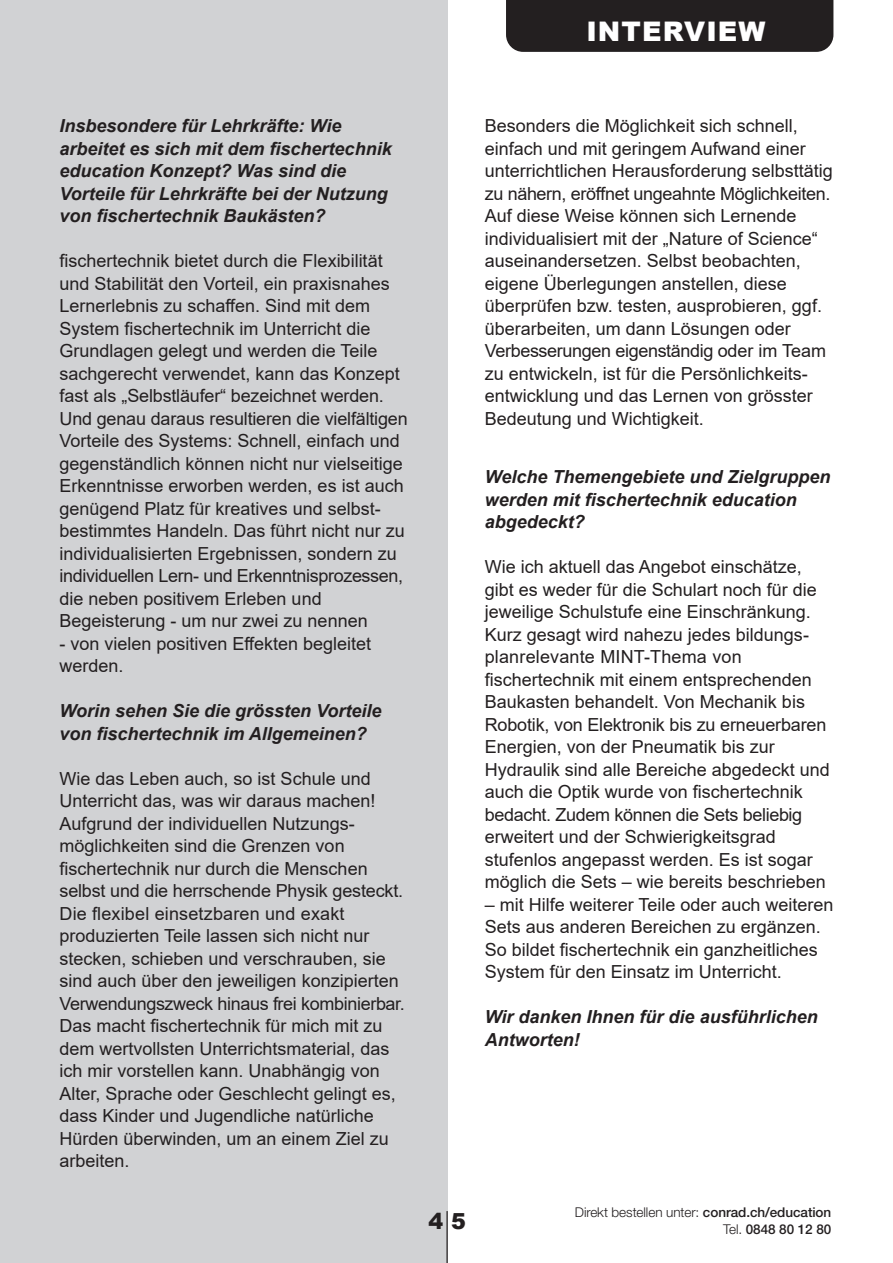
<style>
.page{position:relative;width:893px;height:1263px;background:#fff}
.page>*{position:absolute;margin:0;border:0;box-sizing:border-box;transform-origin:0 0}
.headline{font:900 27px "Arial";letter-spacing:.04em;color:#fff}
.headline-2{font:900 22.2px "Arial";color:#231f20}
.t1{font:18px/22.5px "Arial";color:#231f20}
.t2{font:italic 700 18px/22.5px "Arial";color:#231f20}
.Body{font:300 13.5px "Helvetica Neue LT Std";letter-spacing:-.005em;color:#231f20}
.Body-2{font:500 13.5px "Helvetica Neue LT Std";letter-spacing:-.005em;color:#231f20}
.s1{font-weight:500}
.s2{font-weight:300}
</style>
<div class="page">
<div style="left:0;top:0;width:447px;height:1263px;background:#d1d2d4"></div>
<div style="left:506px;top:0;width:327px;height:52px;background:#231f20"></div>
<hr style="left:446px;top:1211px;width:2px;height:52px;background:#231f20">
<p class="headline" style="left:586px;top:12px;width:181px">INTERVIEW</p>
<p class="t2" style="left:60px;top:115px;width:283px">Insbesondere für Lehrkräfte: Wie</p>
<p class="t2" style="left:60px;top:138px;width:334px">arbeitet es sich mit dem fischertechnik education Konzept? Was sind die</p>
<p class="t2" style="left:60px;top:183px;width:330px">Vorteile für Lehrkräfte bei der Nutzung von fischertechnik Baukästen?</p>
<p class="t1" style="left:60px;top:249px;width:350px">fischertechnik bietet durch die Flexibilität und Stabilität den Vorteil, ein praxisnahes Lernerlebnis zu schaffen. Sind mit dem System fischertechnik im Unterricht die Grundlagen gelegt und werden die Teile sachgerecht verwendet, kann das Konzept fast als „Selbstläufer“ bezeichnet werden.<br>Und genau daraus resultieren die vielfältigen Vorteile des Systems: Schnell, einfach und gegenständlich können nicht nur vielseitige Erkenntnisse erworben werden, es ist auch genügend Platz für kreatives und selbst-</p>
<p class="t1" style="left:60px;top:519px;width:347px">bestimmtes Handeln. Das führt nicht nur zu individualisierten Ergebnissen, sondern zu individuellen Lern- und Erkenntnisprozessen, die neben positivem Erleben und</p>
<p class="t1" style="left:60px;top:609px;width:310px">Begeisterung - um nur zwei zu nennen</p>
<p class="t1" style="left:60px;top:632px;width:313px">- von vielen positiven Effekten begleitet werden.</p>
<p class="t2" style="left:60px;top:700px;width:324px">Worin sehen Sie die grössten Vorteile von fischertechnik im Allgemeinen?</p>
<p class="t1" style="left:60px;top:767px;width:313px">Wie das Leben auch, so ist Schule und</p>
<p class="t1" style="left:60px;top:789px;width:318px">Unterricht das, was wir daraus machen!<br>Aufgrund der individuellen Nutzungs-</p>
<p class="t1" style="left:60px;top:834px;width:287px">möglichkeiten sind die Grenzen von</p>
<p class="t1" style="left:60px;top:857px;width:345px">fischertechnik nur durch die Menschen selbst und die herrschende Physik gesteckt.<br>Die flexibel einsetzbaren und exakt</p>
<p class="t1" style="left:60px;top:924px;width:347px">produzierten Teile lassen sich nicht nur stecken, schieben und verschrauben, sie sind auch über den jeweiligen konzipierten Verwendungszweck hinaus frei kombinierbar.<br>Das macht fischertechnik für mich mit zu dem wertvollsten Unterrichtsmaterial, das ich mir vorstellen kann. Unabhängig von Alter, Sprache oder Geschlecht gelingt es, dass Kinder und Jugendliche natürliche Hürden überwinden, um an einem Ziel zu arbeiten.</p>
<p class="t1" style="left:485px;top:114px;width:350px">Besonders die Möglichkeit sich schnell, einfach und mit geringem Aufwand einer unterrichtlichen Herausforderung selbsttätig zu nähern, eröffnet ungeahnte Möglichkeiten.<br>Auf diese Weise können sich Lernende individualisiert mit der „Nature of Science“ auseinandersetzen. Selbst beobachten, eigene Überlegungen anstellen, diese überprüfen bzw. testen, ausprobieren, ggf. überarbeiten, um dann Lösungen oder</p>
<p class="t1" style="left:485px;top:339px;width:343px">Verbesserungen eigenständig oder im Team zu entwickeln, ist für die Persönlichkeits&shy;entwicklung und das Lernen von grösster Bedeutung und Wichtigkeit.</p>
<p class="t2" style="left:485px;top:466px;width:347px">Welche Themengebiete und Zielgruppen werden mit fischertechnik education abgedeckt?</p>
<p class="t1" style="left:485px;top:555px;width:334px">Wie ich aktuell das Angebot einschätze, gibt es weder für die Schulart noch für die jeweilige Schulstufe eine Einschränkung.<br>Kurz gesagt wird nahezu jedes bildungs&shy;planrelevante MINT-Thema von</p>
<p class="t1" style="left:485px;top:668px;width:343px">fischertechnik mit einem entsprechenden Baukasten behandelt. Von Mechanik bis Robotik, von Elektronik bis zu erneuerbaren Energien, von der Pneumatik bis zur</p>
<p class="t1" style="left:485px;top:758px;width:347px">Hydraulik sind alle Bereiche abgedeckt und auch die Optik wurde von fischertechnik bedacht. Zudem können die Sets beliebig erweitert und der Schwierigkeitsgrad</p>
<p class="t1" style="left:485px;top:848px;width:343px">stufenlos angepasst werden. Es ist sogar möglich die Sets – wie bereits beschrieben</p>
<p class="t1" style="left:485px;top:893px;width:350px">– mit Hilfe weiterer Teile oder auch weiteren Sets aus anderen Bereichen zu ergänzen.<br>So bildet fischertechnik ein ganzheitliches System für den Einsatz im Unterricht.</p>
<p class="t2" style="left:485px;top:1006px;width:334px">Wir danken Ihnen für die ausführlichen<br>Antworten!</p>
<p class="headline-2" style="left:428px;top:1205px;width:39px">4 5</p>
<p class="Body" style="left:575px;top:1204px;width:258px">Direkt bestellen unter: <span class="s1">conrad.ch/education</span></p>
<p class="Body-2" style="left:723px;top:1221px;width:110px"><span class="s2">Tel.</span> 0848 80 12 80</p>
</div>
